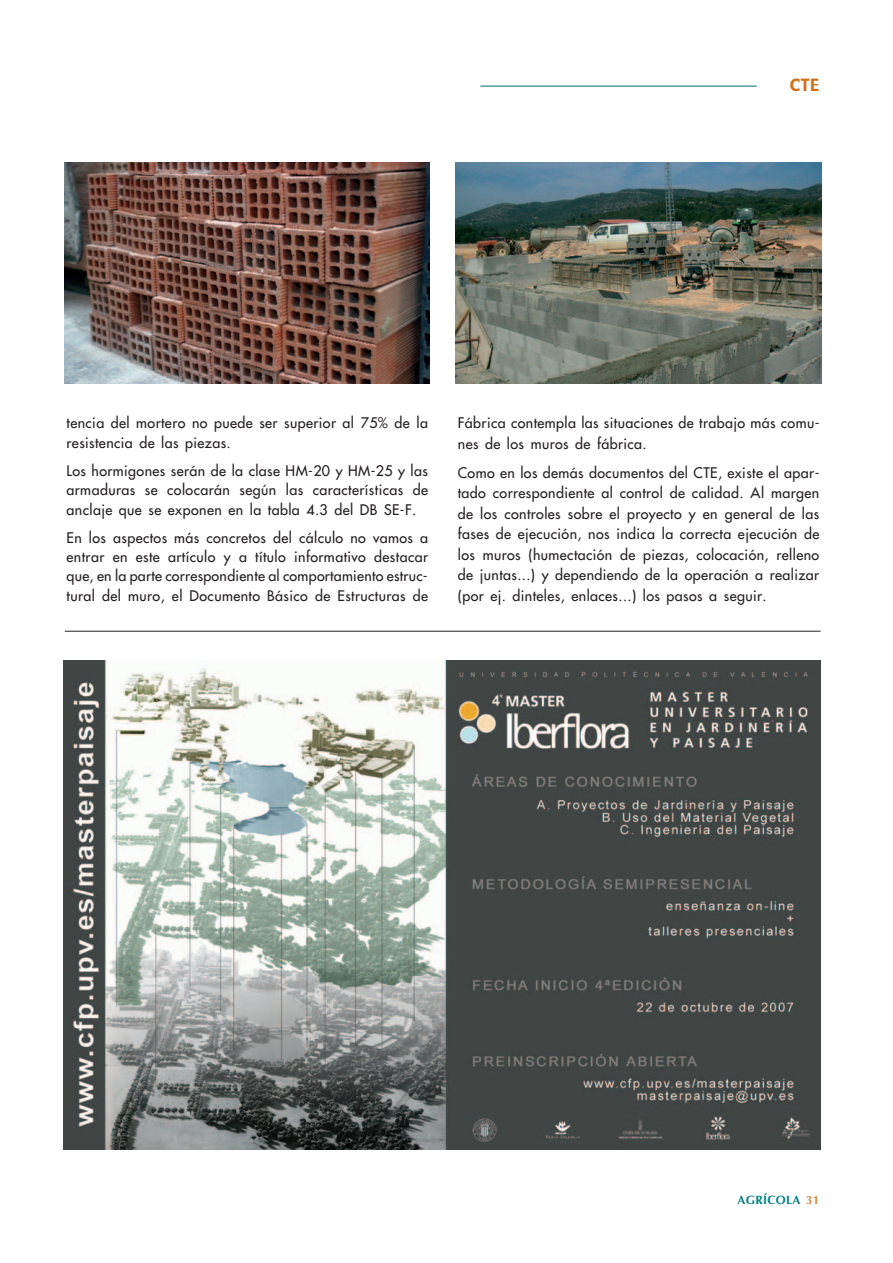
<style>
.page{position:relative;width:893px;height:1263px;background:#fff}
.page>*{position:absolute;margin:0;border:0;box-sizing:border-box;transform-origin:0 0}
.t1{font:16.5px "Gadget";color:#d06f18}
.t2{font:14.25px/20.5px "Futura";letter-spacing:.03em;color:#231f20;text-align:justify}
.t3{font:700 12px "Optima";letter-spacing:.03em;color:#007f84}
.s1{color:#d9863f}
</style>
<div class="page">
<img style="left:456px;top:162px;width:366px;height:221px">
<img style="left:64px;top:162px;width:366px;height:221px">
<img style="left:63px;top:660px;width:757px;height:489px">
<hr style="left:65px;top:631px;width:756px;height:1px;background:#231f20">
<hr style="left:480px;top:86px;width:277px;height:1px;background:#006b6e">
<p class="t1" style="left:790px;top:75px;width:31px">CTE</p>
<p class="t2" style="left:67px;top:414px;width:363px;line-height:19.5px">tencia del mortero no puede ser superior al 75% de la resistencia de las piezas.</p>
<p class="t2" style="left:67px;top:462px;width:363px;line-height:19.5px">Los hormigones serán de la clase HM-20 y HM-25 y las armaduras se colocarán según las características de anclaje que se exponen en la tabla 4.3 del DB SE-F.</p>
<p class="t2" style="left:67px;top:529px;width:363px;line-height:19.5px">En los aspectos más concretos del cálculo no vamos a entrar en este artículo y a título informativo destacar que, en la parte correspondiente al comportamiento estruc&shy;tural del muro, el Documento Básico de Estructuras de</p>
<p class="t2" style="left:458px;top:414px;width:363px">Fábrica contempla las situaciones de trabajo más comu&shy;nes de los muros de fábrica.</p>
<p class="t2" style="left:458px;top:463px;width:363px">Como en los demás documentos del CTE, existe el apar&shy;tado correspondiente al control de calidad. Al margen de los controles sobre el proyecto y en general de las fases de ejecución, nos indica la correcta ejecución de los muros (humectación de piezas, colocación, relleno de juntas...) y dependiendo de la operación a realizar (por ej. dinteles, enlaces...) los pasos a seguir.</p>
<p class="t3" style="left:737px;top:1193px;width:84px">AGRÍCOLA <span class="s1">31</span></p>
</div>
